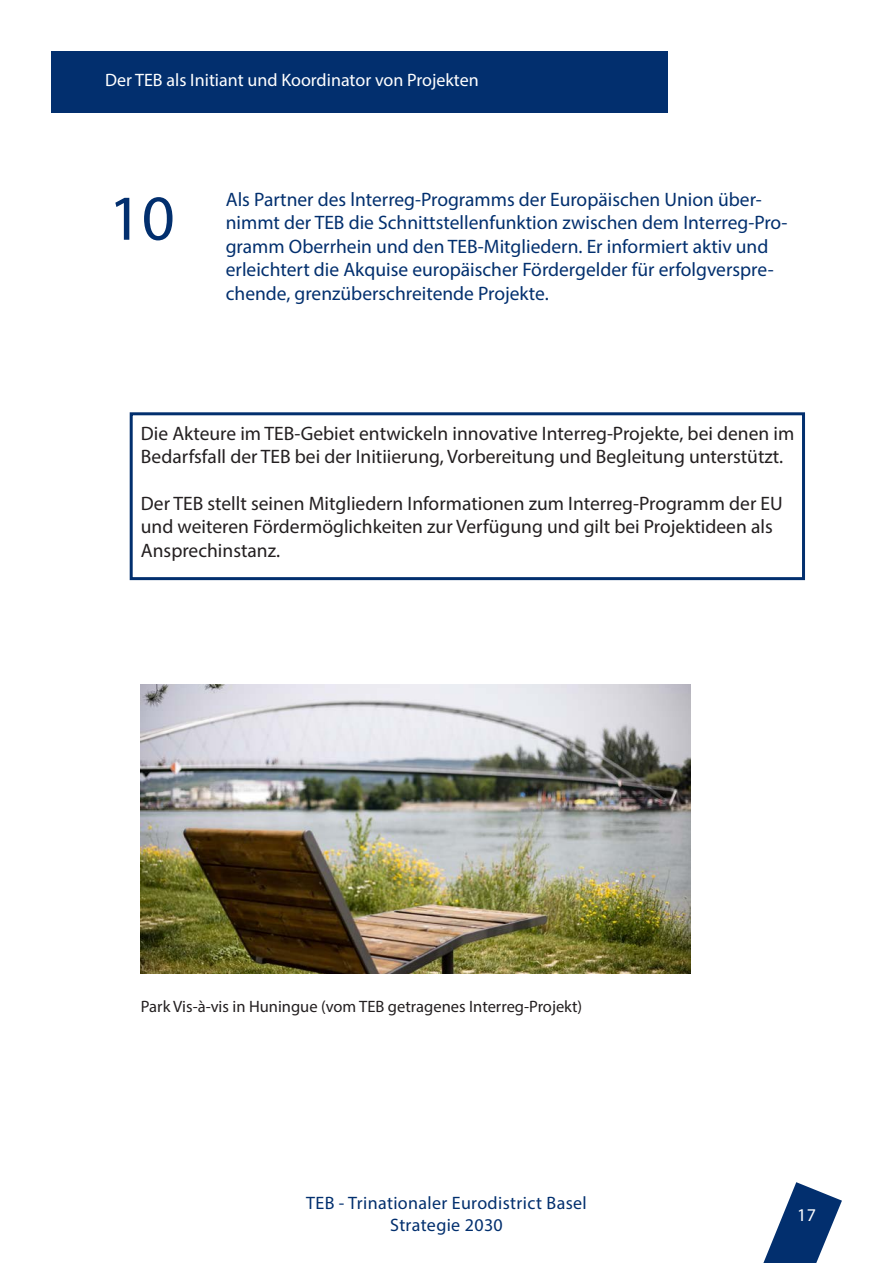
<style>
.page{position:relative;width:893px;height:1263px;background:#fff}
.page>*{position:absolute;margin:0;border:0;box-sizing:border-box;transform-origin:0 0}
.t1{font:64.5px "Myriad Pro";color:#022f6e}
.t2{font:19.5px/23.4px "Myriad Pro";color:#231f20}
.t3{font:19.5px/23.4px "Myriad Pro";color:#022f6e}
.t4{font:18px/21.6px "Myriad Pro";letter-spacing:.02em;color:#022f6e;text-align:center}
.t5{font:18px "Myriad Pro";color:#fff}
.t6{font:16.5px "Myriad Pro";color:#231f20}
</style>
<div class="page">
<svg style="left:763px;top:1182px;width:79px;height:81px"></svg>
<div style="left:51px;top:51px;width:616px;height:62px;background:#022f6e"></div>
<div style="left:130px;top:412px;width:675px;height:168px;border:3px solid #022f6e"></div>
<img style="left:141px;top:684px;width:549px;height:290px">
<p class="t5" style="left:105px;top:69px;width:375px">Der TEB als Initiant und Koordinator von Projekten</p>
<p class="t1" style="left:109px;top:178px;width:68px">10</p>
<p class="t3" style="left:226px;top:187px;width:563px">Als Partner des lnterreg-Programms der Europäischen Union über&shy;nimmt der TEB die Schnittstellenfunktion zwischen dem Interreg-Pro&shy;gramm Oberrhein und den TEB-Mitgliedern. Er informiert aktiv und erleichtert die Akquise europäischer Fördergelder für erfolgverspre&shy;chende, grenzüberschreitende Projekte.</p>
<p class="t2" style="left:141px;top:421px;width:655px">Die Akteure im TEB-Gebiet entwickeln innovative Interreg-Projekte, bei denen im<br>Bedarfsfall der TEB bei der Initiierung, Vorbereitung und Begleitung unterstützt.</p>
<p class="t2" style="left:141px;top:491px;width:643px">Der TEB stellt seinen Mitgliedern Informationen zum Interreg-Programm der EU und weiteren Fördermöglichkeiten zur Verfügung und gilt bei Projektideen als<br>Ansprechinstanz.</p>
<p class="t6" style="left:141px;top:996px;width:443px">Park Vis-à-vis in Huningue (vom TEB getragenes Interreg-Projekt)</p>
<p class="t4" style="left:306px;top:1192px;width:282px">TEB - Trinationaler Eurodistrict Basel<br>Strategie 2030</p>
<p class="t5" style="left:797px;top:1204px;width:20px">17</p>
</div>
